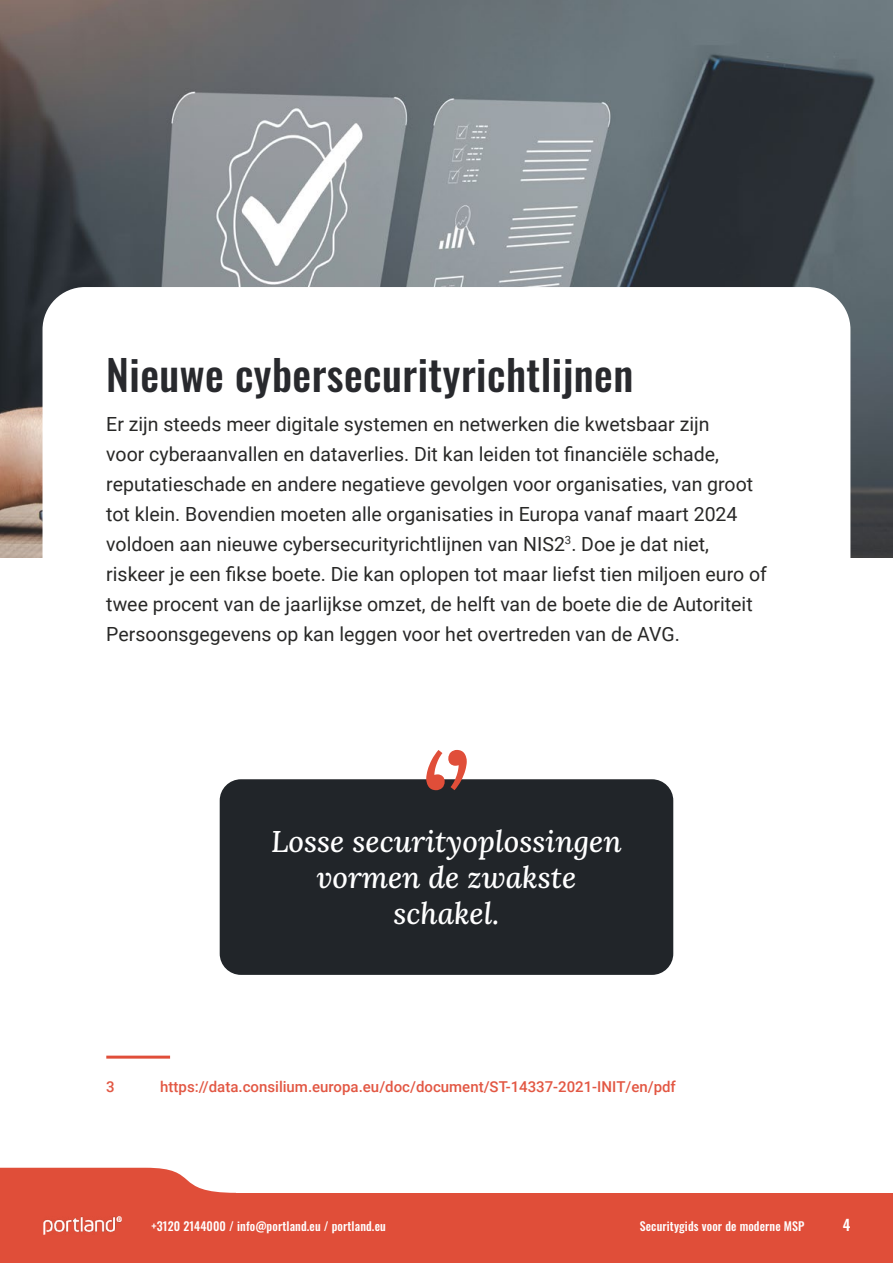
<style>
.page{position:relative;width:893px;height:1263px;background:#fff}
.page>*{position:absolute;margin:0;border:0;box-sizing:border-box;transform-origin:0 0}
.t1{font:500 42px "Oswald";letter-spacing:.01em;color:#28292d}
.t2{font:italic 500 30px/36px "Lora";color:#fff;text-align:center}
.t3{font:19.5px/30px "Roboto";color:#282827}
.t4{font:500 15px "Roboto";color:#e25743}
.t5{font:500 15px "Oswald";color:#fff}
.t6{font:500 12px "Oswald";letter-spacing:.01em;color:#fff}
</style>
<div class="page">
<div style="left:0;top:1193px;width:893px;height:70px;background:#e04e39"></div>
<svg style="left:0;top:1168px;width:236px;height:67px"></svg>
<img style="left:44px;top:1216px;width:77px;height:18px">
<img style="left:0;top:0;width:893px;height:557px">
<svg style="left:43px;top:287px;width:807px;height:270px"></svg>
<hr style="left:106px;top:1055px;width:64px;height:3px;background:#e04e39">
<div style="left:220px;top:779px;width:453px;height:196px;background:#212529;border-radius:21px"></div>
<svg style="left:426px;top:750px;width:41px;height:40px"></svg>
<h1 class="t1" style="left:106px;top:353px;width:528px">Nieuwe cybersecurityrichtlijnen</h1>
<p class="t3" style="left:106px;top:408px;width:662px">Er zijn steeds meer digitale systemen en netwerken die kwetsbaar zijn<br>voor cyberaanvallen en dataverlies. Dit kan leiden tot financiële schade, reputatieschade en andere negatieve gevolgen voor organisaties, van groot tot klein. Bovendien moeten alle organisaties in Europa vanaf maart 2024 voldoen aan nieuwe cybersecurityrichtlijnen van NIS2<sup>3</sup>. Doe je dat niet, riskeer je een fikse boete. Die kan oplopen tot maar liefst tien miljoen euro of twee procent van de jaarlijkse omzet, de helft van de boete die de Autoriteit Persoonsgegevens op kan leggen voor het overtreden van de AVG.</p>
<h2 class="t2" style="left:271px;top:822px;width:352px">Losse securityoplossingen vormen de zwakste schakel.</h2>
<p class="t4" style="left:106px;top:1076px;width:10px">3</p>
<p class="t4" style="left:160px;top:1076px;width:517px">https://data.consilium.europa.eu/doc/document/ST-14337-2021-INIT/en/pdf</p>
<p class="t6" style="left:152px;top:1220px;width:236px">+3120 2144000 / info@portland.eu / portland.eu</p>
<p class="t6" style="left:640px;top:1220px;width:166px">Securitygids voor de moderne MSP</p>
<p class="t5" style="left:843px;top:1217px;width:9px">4</p>
</div>
